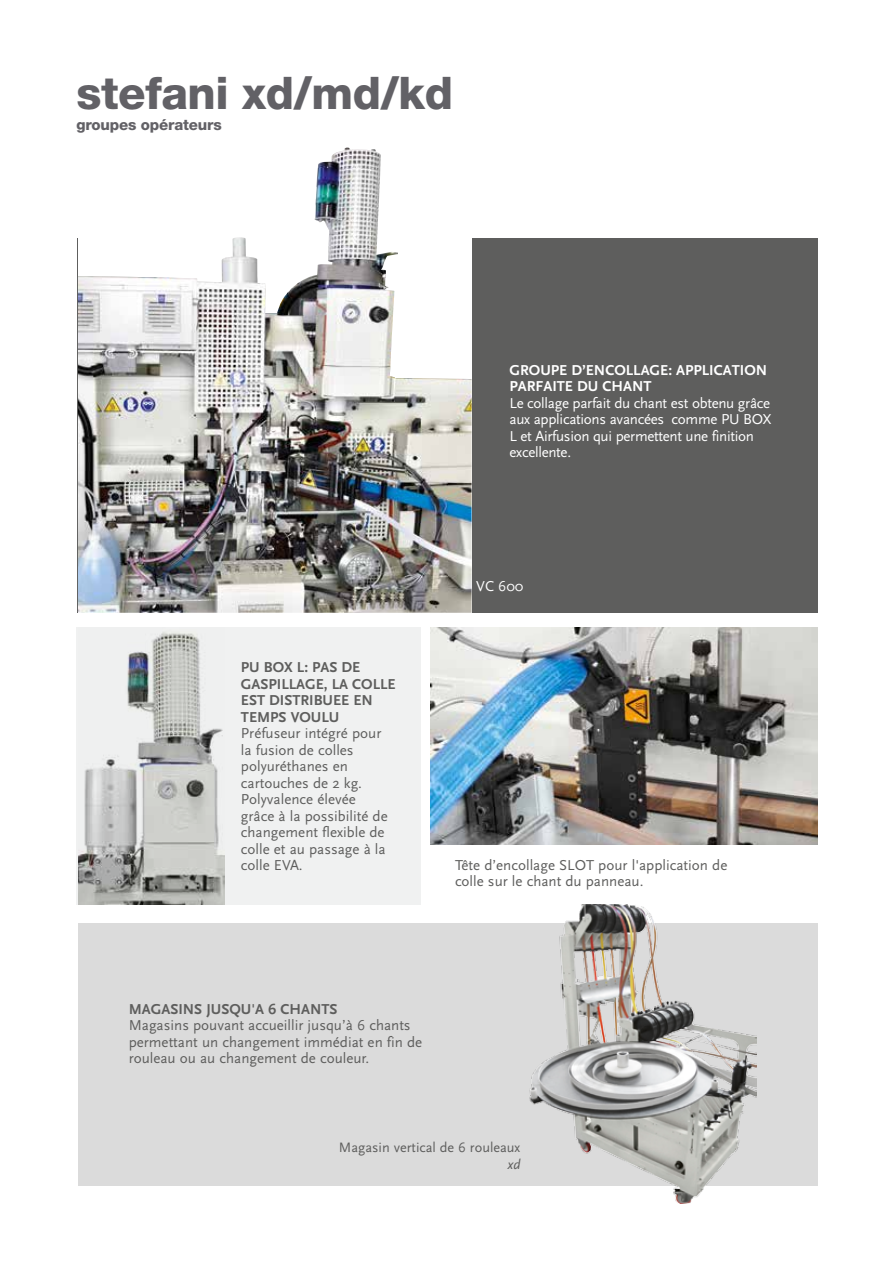
<style>
.page{position:relative;width:893px;height:1263px;background:#fff}
.page>*{position:absolute;margin:0;border:0;box-sizing:border-box;transform-origin:0 0}
.t1{font:800 45px "Helvetica Neue LT Std";letter-spacing:-.01em;color:#626166}
.t2{font:15px/16.5px "Scala Sans";color:#5e5e5d}
.t3{font:15px/16.5px "Scala Sans";letter-spacing:-.02em;color:#fff}
.t4{font:700 15px/16.5px "Scala Sans";color:#5e5e5d}
.t5{font:700 15px/16.5px "Scala Sans";color:#fff}
.t6{font:800 15px "Helvetica Neue LT Std";letter-spacing:-.01em;color:#626166}
.t7{font:14.25px "Scala Sans";color:#5e5e5d}
.t8{font:italic 14.25px "Scala Sans";color:#5e5e5d}
</style>
<div class="page">
<div style="left:78px;top:923px;width:740px;height:262px;background:#dbdbdb"></div>
<div style="left:77px;top:627px;width:344px;height:277px;background:#f0f1f1"></div>
<img style="left:78px;top:632px;width:146px;height:272px">
<img style="left:527px;top:904px;width:230px;height:300px">
<div style="left:78px;top:238px;width:740px;height:375px;background:#5e5e5d"></div>
<img style="left:78px;top:147px;width:394px;height:466px">
<img style="left:431px;top:627px;width:387px;height:218px">
<h1 class="t1" style="left:77px;top:66px;width:378px">stefani xd/md/kd</h1>
<p class="t6" style="left:77px;top:116px;width:147px">groupes opérateurs</p>
<p class="t5" style="left:510px;top:362px;width:259px">GROUPE D’ENCOLLAGE: APPLICATION<br>PARFAITE DU CHANT</p>
<p class="t3" style="left:510px;top:395px;width:263px">Le collage parfait du chant est obtenu grâce aux applications avancées comme PU BOX L et Airfusion qui permettent une finition excellente.</p>
<p class="t3" style="left:476px;top:578px;width:49px">VC 600</p>
<p class="t4" style="left:241px;top:660px;width:156px">PU BOX L: PAS DE<br>GASPILLAGE, LA COLLE<br>EST DISTRIBUEE EN<br>TEMPS VOULU</p>
<p class="t2" style="left:241px;top:726px;width:148px">Préfuseur intégré pour la fusion de colles polyuréthanes en cartouches de 2 kg.<br>Polyvalence élevée grâce à la possibilité de changement flexible de colle et au passage à la colle EVA.</p>
<p class="t2" style="left:455px;top:857px;width:274px">Tête d’encollage SLOT pour l'application de colle sur le chant du panneau.</p>
<p class="t4" style="left:129px;top:1001px;width:210px">MAGASINS JUSQU'A 6 CHANTS</p>
<p class="t2" style="left:129px;top:1017px;width:295px">Magasins pouvant accueillir jusqu’à 6 chants permettant un changement immédiat en fin de rouleau ou au changement de couleur.</p>
<p class="t7" style="left:339px;top:1140px;width:183px">Magasin vertical de 6 rouleaux</p>
<p class="t8" style="left:508px;top:1156px;width:14px">xd</p>
</div>
